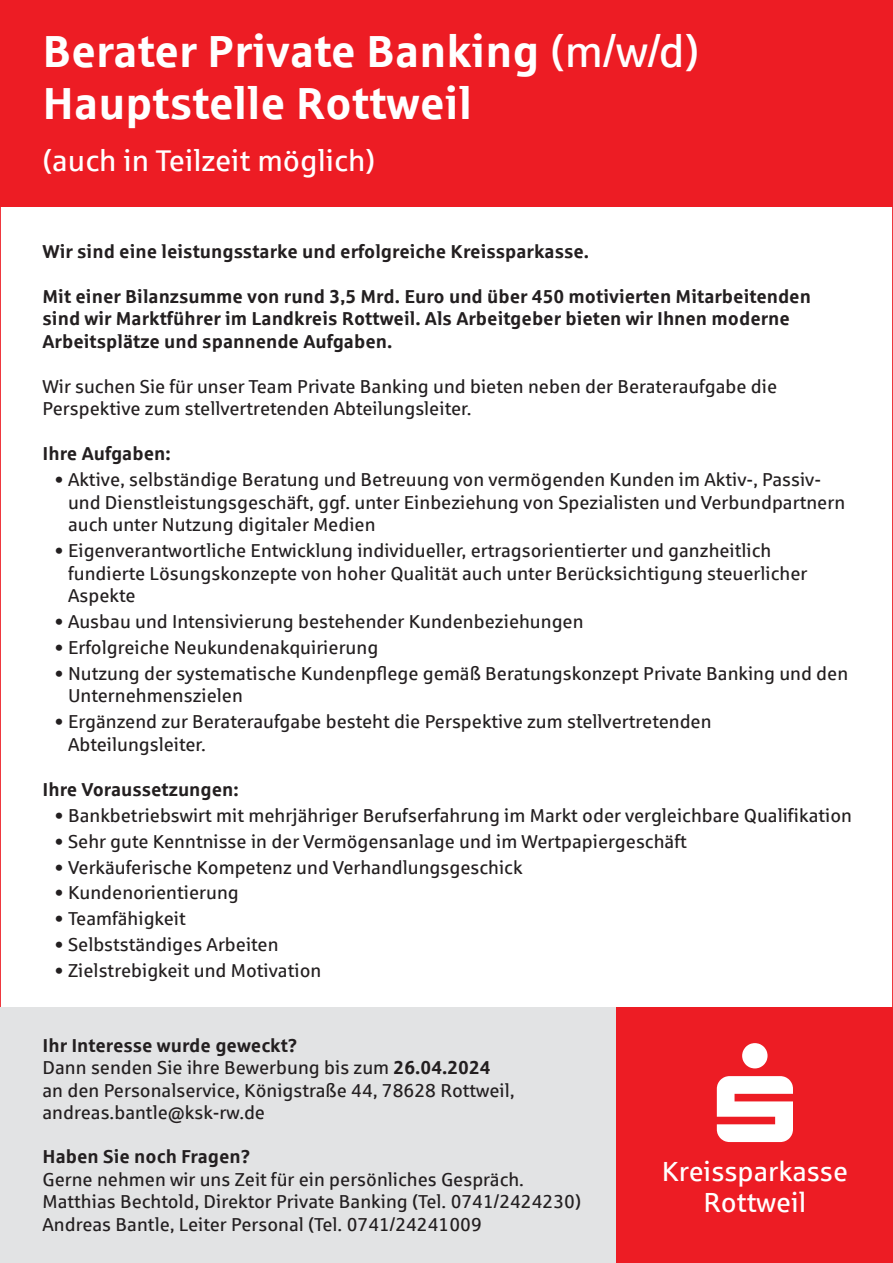
<style>
.page{position:relative;width:893px;height:1263px;background:#fff}
.page>*{position:absolute;margin:0;border:0;box-sizing:border-box;transform-origin:0 0}
.t1{font:700 45px/52.5px "Sparkasse Rg";color:#fff}
.t2{font:30px "Sparkasse Rg";color:#fff}
.t3{font:27.75px/31.5px "Sparkasse Rg";color:#fff;text-align:center}
.t4{font:18.75px/22.5px "Sparkasse Rg";color:#231f20}
.t5{font:700 18.75px/22.5px "Sparkasse Rg";color:#231f20}
.s1{font-weight:400}
.s2{font-weight:700}
</style>
<div class="page">
<div style="left:0;top:1008px;width:623px;height:255px;background:#e2e3e4"></div>
<div style="left:617px;top:1008px;width:276px;height:255px;background:#ed1c24"></div>
<svg style="left:717px;top:1043px;width:76px;height:99px"></svg>
<div style="left:0;top:0;width:893px;height:206px;background:#ed1c24"></div>
<h1 class="t1" style="left:43px;top:25px;width:658px">Berater Private Banking <span class="s1">(m/w/d)<br></span>Hauptstelle Rottweil</h1>
<h2 class="t2" style="left:43px;top:144px;width:334px">(auch in Teilzeit möglich)</h2>
<p class="t5" style="left:43px;top:240px;width:548px">Wir sind eine leistungsstarke und erfolgreiche Kreissparkasse.</p>
<p class="t5" style="left:43px;top:285px;width:770px">Mit einer Bilanzsumme von rund 3,5 Mrd. Euro und über 450 motivierten Mitarbeitenden sind wir Marktführer im Landkreis Rottweil. Als Arbeitgeber bieten wir Ihnen moderne<br>Arbeitsplätze und spannende Aufgaben.</p>
<p class="t4" style="left:43px;top:375px;width:736px">Wir suchen Sie für unser Team Private Banking und bieten neben der Berateraufgabe die<br>Perspektive zum stellvertretenden Abteilungsleiter.</p>
<p class="t5" style="left:43px;top:443px;width:130px">Ihre Aufgaben:</p>
<p class="t4" style="left:68px;top:469px;width:779px;text-indent:-13px">• Aktive, selbständige Beratung und Betreuung von vermögenden Kunden im Aktiv-, Passiv&shy;und Dienstleistungsgeschäft, ggf. unter Einbeziehung von Spezialisten und Verbundpartnern auch unter Nutzung digitaler Medien</p>
<p class="t4" style="left:68px;top:540px;width:741px;text-indent:-13px">• Eigenverantwortliche Entwicklung individueller, ertragsorientierter und ganzheitlich fundierte Lösungskonzepte von hoher Qualität auch unter Berücksichtigung steuerlicher<br>Aspekte</p>
<p class="t4" style="left:55px;top:610px;width:530px">• Ausbau und Intensivierung bestehender Kundenbeziehungen</p>
<p class="t4" style="left:55px;top:636px;width:324px">• Erfolgreiche Neukundenakquirierung</p>
<p class="t4" style="left:68px;top:662px;width:782px;text-indent:-13px">• Nutzung der systematische Kundenpflege gemäß Beratungskonzept Private Banking und den<br>Unternehmenszielen</p>
<p class="t4" style="left:68px;top:711px;width:645px;text-indent:-13px">• Ergänzend zur Berateraufgabe besteht die Perspektive zum stellvertretenden<br>Abteilungsleiter.</p>
<p class="t5" style="left:43px;top:778px;width:198px">Ihre Voraussetzungen:</p>
<p class="t4" style="left:55px;top:804px;width:798px">• Bankbetriebswirt mit mehrjähriger Berufserfahrung im Markt oder vergleichbare Qualifikation</p>
<p class="t4" style="left:55px;top:830px;width:633px">• Sehr gute Kenntnisse in der Vermögensanlage und im Wertpapiergeschäft</p>
<p class="t4" style="left:55px;top:856px;width:469px">• Verkäuferische Kompetenz und Verhandlungsgeschick</p>
<p class="t4" style="left:55px;top:882px;width:185px">• Kundenorientierung</p>
<p class="t4" style="left:55px;top:908px;width:132px">• Teamfähigkeit</p>
<p class="t4" style="left:55px;top:934px;width:225px">• Selbstständiges Arbeiten</p>
<p class="t4" style="left:55px;top:959px;width:268px">• Zielstrebigkeit und Motivation</p>
<p class="t4" style="left:43px;top:1034px;width:474px"><span class="s2">Ihr Interesse wurde geweckt?<br></span>Dann senden Sie ihre Bewerbung bis zum <span class="s2">26.04.2024 </span>an den Personalservice, Königstraße 44, 78628 Rottweil, andreas.bantle@ksk-rw.de</p>
<p class="t5" style="left:43px;top:1146px;width:210px">Haben Sie noch Fragen?</p>
<p class="t4" style="left:43px;top:1168px;width:540px">Gerne nehmen wir uns Zeit für ein persönliches Gespräch.<br>Matthias Bechtold, Direktor Private Banking (Tel. 0741/2424230)<br>Andreas Bantle, Leiter Personal (Tel. 0741/24241009</p>
<h3 class="t3" style="left:662px;top:1156px;width:188px">Kreissparkasse<br>Rottweil</h3>
</div>
